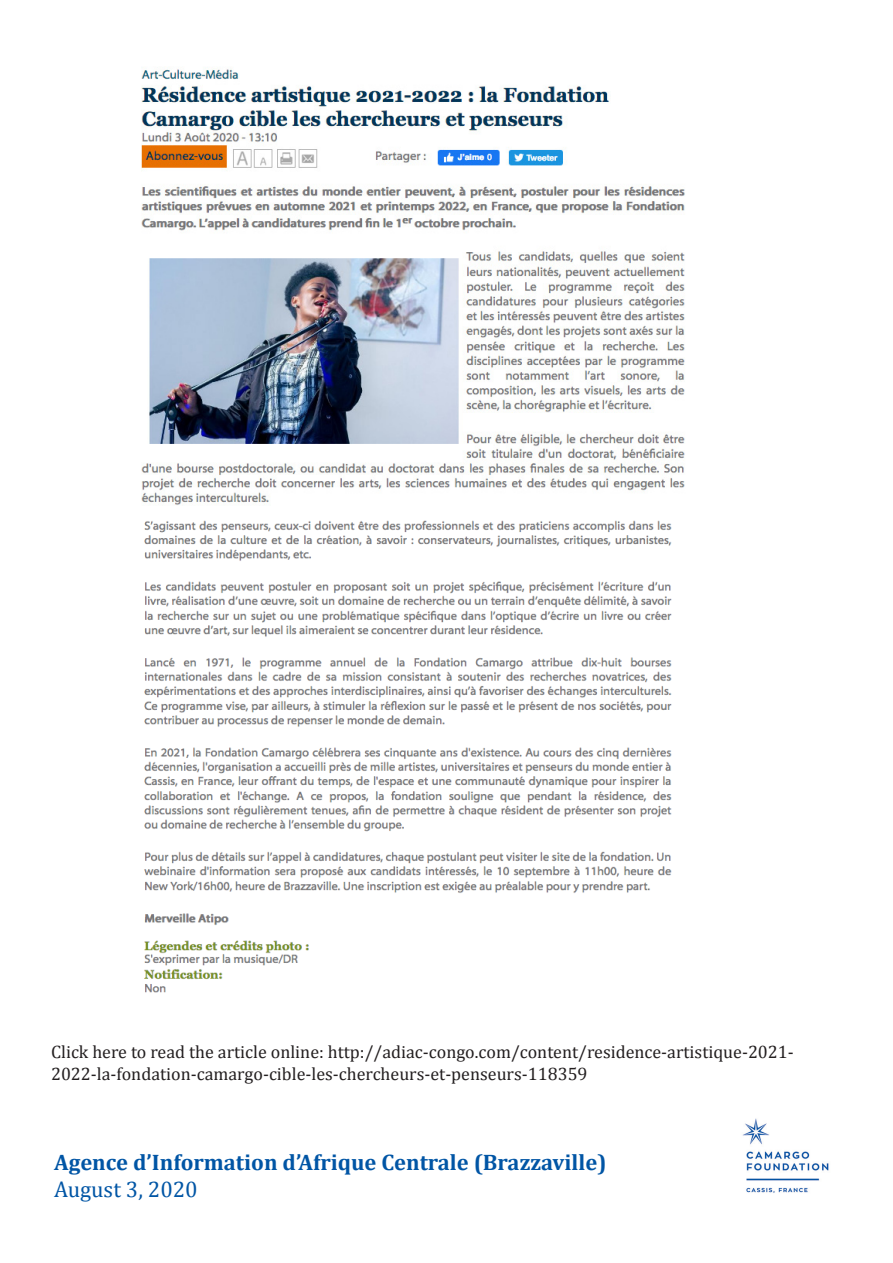
<style>
.page{position:relative;width:893px;height:1263px;background:#fff}
.page>*{position:absolute;margin:0;border:0;box-sizing:border-box;transform-origin:0 0}
.t1{font:700 22.5px "Cambria";color:#0155a5}
.t2{font:22.5px "Cambria";color:#0155a5}
.t3{font:18px/21.6px "Cambria";color:#231f20}
</style>
<div class="page">
<img style="left:742px;top:1118px;width:87px;height:75px">
<img style="left:141px;top:67px;width:544px;height:438px">
<img style="left:144px;top:520px;width:528px;height:473px">
<p class="t3" style="left:51px;top:1041px;width:744px">Click here to read the article online: http://adiac-congo.com/content/residence-artistique-2021-<br>2022-la-fondation-camargo-cible-les-chercheurs-et-penseurs-118359</p>
<p class="t1" style="left:54px;top:1146px;width:554px">Agence d’Information d’Afrique Centrale (Brazzaville)</p>
<p class="t2" style="left:54px;top:1176px;width:145px">August 3, 2020</p>
</div>
